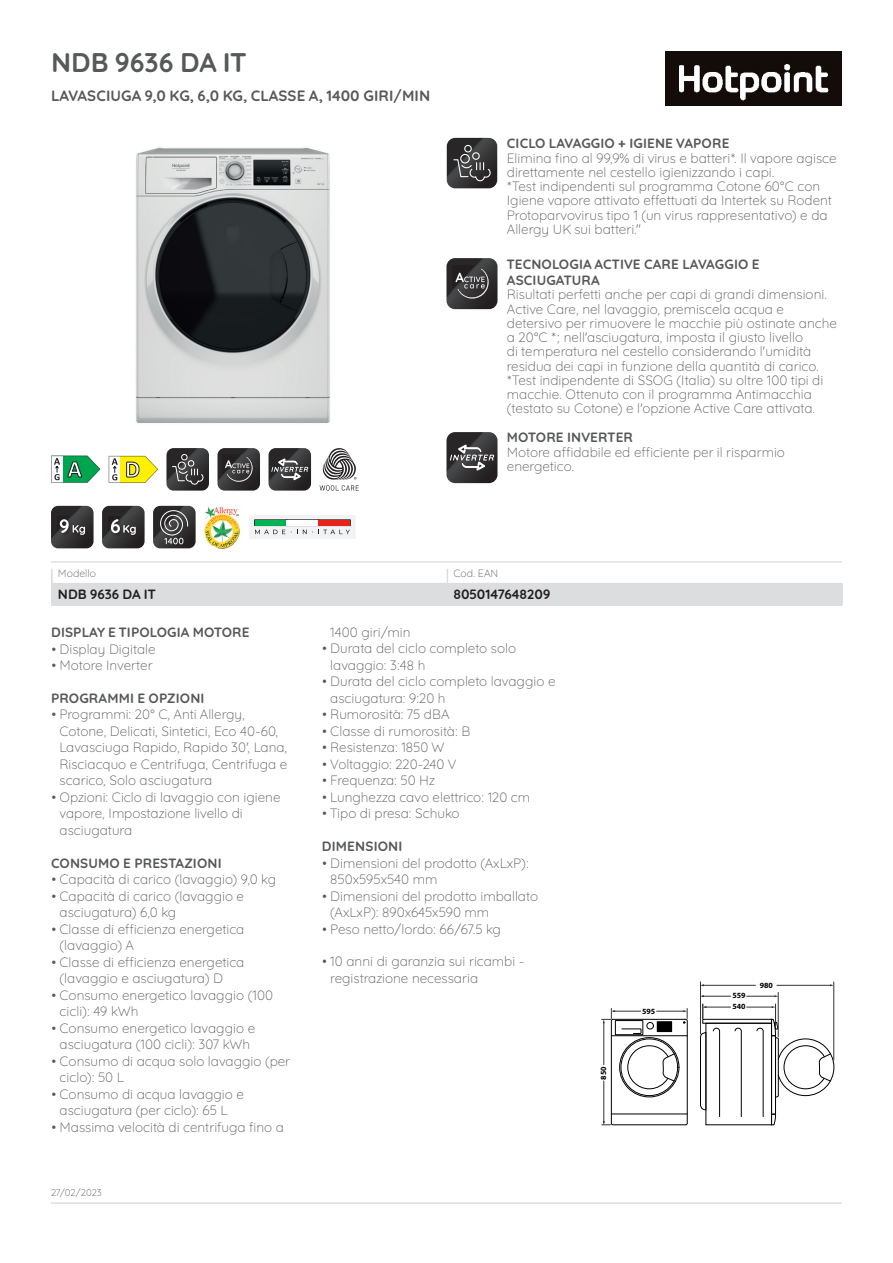
<style>
.page{position:relative;width:893px;height:1263px;background:#fff}
.page>*{position:absolute;margin:0;border:0;box-sizing:border-box;transform-origin:0 0}
.t1{font:700 27px "Hotpoint";color:#57585a}
.t2{font:700 15px "Hotpoint";letter-spacing:.01em;color:#57585a}
.t3{font:300 13.5px/16.5px "Hotpoint";color:#57585a}
.t4{font:700 13.5px/16.5px "Hotpoint";letter-spacing:.01em;color:#57585a}
.t5{font:700 13.5px "Hotpoint";color:#231f20}
.t6{font:300 10.5px "Hotpoint";color:#57585a}
.t7{font:300 9.75px "Hotpoint";color:#57585a}
.t8{font:700 7.95px/11.2px "Myriad Pro";color:#000}
</style>
<div class="page">
<svg style="left:51px;top:456px;width:49px;height:27px"></svg>
<svg style="left:109px;top:456px;width:49px;height:27px"></svg>
<svg style="left:166px;top:448px;width:43px;height:43px;background:#4b4a4b"></svg>
<svg style="left:217px;top:448px;width:43px;height:43px;background:#464546"></svg>
<svg style="left:269px;top:448px;width:42px;height:43px;background:#4d4c4d"></svg>
<svg style="left:320px;top:448px;width:39px;height:43px"></svg>
<svg style="left:51px;top:506px;width:43px;height:42px;background:#444344"></svg>
<svg style="left:102px;top:506px;width:43px;height:42px;background:#454344"></svg>
<svg style="left:153px;top:506px;width:43px;height:42px;background:#4e4d4e"></svg>
<img style="left:204px;top:506px;width:35px;height:42px">
<svg style="left:204px;top:547px;width:21px;height:1px"></svg>
<div style="left:249px;top:515px;width:107px;height:24px;background:#f2f3f4"></div>
<svg style="left:254px;top:519px;width:97px;height:15px"></svg>
<img style="left:135px;top:147px;width:195px;height:276px">
<svg style="left:447px;top:138px;width:50px;height:50px;background:#454445"></svg>
<svg style="left:446px;top:258px;width:51px;height:51px;background:#444243"></svg>
<hr style="left:51px;top:563px;width:2px;height:20px;background:#dcdddf">
<svg style="left:52px;top:569px;width:791px;height:36px"></svg>
<hr style="left:51px;top:561px;width:791px;height:2px;background:#dcdddf">
<svg style="left:446px;top:432px;width:51px;height:51px;background:#4c4b4c"></svg>
<div style="left:611px;top:1019px;width:76px;height:106px;border:1px solid #000;border-radius:2px"></div>
<hr style="left:611px;top:1114px;width:76px;height:1px;background:#000">
<hr style="left:611px;top:1035px;width:76px;height:1px;background:#000">
<div style="left:615px;top:1020px;width:28px;height:15px;border:1px solid #000"></div>
<svg style="left:622px;top:1029px;width:19px;height:5px"></svg>
<div style="left:647px;top:1022px;width:6px;height:7px;border:1px solid #000;border-radius:50%"></div>
<div style="left:657px;top:1022px;width:15px;height:9px;background:#000"></div>
<div style="left:657px;top:1021px;width:15px;height:11px;border:1px solid #000"></div>
<div style="left:621px;top:1039px;width:57px;height:57px;border:1px solid #000;border-radius:50%"></div>
<div style="left:620px;top:1037px;width:59px;height:60px;border:1px solid #000;border-radius:50%"></div>
<svg style="left:627px;top:1045px;width:48px;height:44px"></svg>
<hr style="left:603px;top:1023px;width:1px;height:42px;background:#333">
<hr style="left:603px;top:1081px;width:1px;height:42px;background:#333">
<svg style="left:602px;top:1121px;width:9px;height:4px"></svg>
<svg style="left:602px;top:1008px;width:38px;height:15px"></svg>
<svg style="left:657px;top:1008px;width:31px;height:15px"></svg>
<hr style="left:777px;top:985px;width:53px;height:1px;background:#333">
<hr style="left:702px;top:985px;width:53px;height:1px;background:#333">
<svg style="left:701px;top:995px;width:30px;height:2px"></svg>
<svg style="left:747px;top:995px;width:31px;height:2px"></svg>
<hr style="left:700px;top:982px;width:1px;height:52px;background:#333">
<svg style="left:700px;top:1004px;width:134px;height:121px"></svg>
<hr style="left:778px;top:992px;width:1px;height:45px;background:#333">
<hr style="left:833px;top:982px;width:1px;height:78px;background:#333">
<img style="left:666px;top:51px;width:176px;height:54px">
<div style="left:51px;top:563px;width:791px;height:6px;background:#fff"></div>
<hr style="left:51px;top:1202px;width:791px;height:2px;background:#dcdddf">
<h1 class="t1" style="left:51px;top:40px;width:197px">NDB 9636 DA IT</h1>
<p class="t2" style="left:51px;top:83px;width:381px">LAVASCIUGA 9,0 KG, 6,0 KG, CLASSE A, 1400 GIRI/MIN</p>
<p class="t4" style="left:507px;top:134px;width:224px">CICLO LAVAGGIO + IGIENE VAPORE</p>
<p class="t3" style="left:507px;top:149px;width:331px;line-height:14.2px">Elimina fino al 99,9% di virus e batteri*. Il vapore agisce direttamente nel cestello igienizzando i capi.<br>*Test indipendenti sul programma Cotone 60°C con Igiene vapore attivato effettuati da Intertek su Rodent Protoparvovirus tipo 1 (un virus rappresentativo) e da Allergy UK sui batteri."</p>
<p class="t4" style="left:507px;top:254px;width:254px">TECNOLOGIA ACTIVE CARE LAVAGGIO E<br>ASCIUGATURA</p>
<p class="t3" style="left:507px;top:286px;width:332px;line-height:14.2px">Risultati perfetti anche per capi di grandi dimensioni.<br>Active Care, nel lavaggio, premiscela acqua e detersivo per rimuovere le macchie più ostinate anche a 20°C *; nell'asciugatura, imposta il giusto livello<br>di temperatura nel cestello considerando l'umidità residua dei capi in funzione della quantità di carico. *Test indipendente di SSOG (Italia) su oltre 100 tipi di macchie. Ottenuto con il programma Antimacchia (testato su Cotone) e l'opzione Active Care attivata.</p>
<p class="t4" style="left:507px;top:428px;width:128px">MOTORE INVERTER</p>
<p class="t3" style="left:507px;top:443px;width:280px;line-height:14.2px">Motore affidabile ed efficiente per il risparmio energetico.</p>
<p class="t6" style="left:58px;top:565px;width:40px">Modello</p>
<p class="t6" style="left:453px;top:565px;width:46px">Cod. EAN</p>
<p class="t5" style="left:58px;top:583px;width:99px">NDB 9636 DA IT</p>
<p class="t5" style="left:453px;top:583px;width:98px">8050147648209</p>
<p class="t4" style="left:51px;top:623px;width:200px">DISPLAY E TIPOLOGIA MOTORE</p>
<p class="t3" style="left:51px;top:639px;width:106px">• Display Digitale</p>
<p class="t3" style="left:51px;top:656px;width:103px">• Motore Inverter</p>
<p class="t4" style="left:51px;top:689px;width:155px">PROGRAMMI E OPZIONI</p>
<p class="t3" style="left:60px;top:705px;width:229px;text-indent:-9px">• Programmi: 20° C, Anti Allergy, Cotone, Delicati, Sintetici, Eco 40-60, Lavasciuga Rapido, Rapido 30', Lana, Risciacquo e Centrifuga, Centrifuga e scarico, Solo asciugatura</p>
<p class="t3" style="left:60px;top:787px;width:222px;text-indent:-9px">• Opzioni: Ciclo di lavaggio con igiene vapore, Impostazione livello di asciugatura</p>
<p class="t4" style="left:51px;top:853px;width:172px">CONSUMO E PRESTAZIONI</p>
<p class="t3" style="left:51px;top:870px;width:227px">• Capacità di carico (lavaggio) 9,0 kg</p>
<p class="t3" style="left:60px;top:886px;width:186px;text-indent:-9px">• Capacità di carico (lavaggio e asciugatura) 6,0 kg</p>
<p class="t3" style="left:60px;top:919px;width:186px;text-indent:-9px">• Classe di efficienza energetica (lavaggio) A</p>
<p class="t3" style="left:60px;top:952px;width:186px;text-indent:-9px">• Classe di efficienza energetica (lavaggio e asciugatura) D</p>
<p class="t3" style="left:60px;top:985px;width:215px;text-indent:-9px">• Consumo energetico lavaggio (100 cicli): 49 kWh</p>
<p class="t3" style="left:51px;top:1018px;width:206px;text-align:center">• Consumo energetico lavaggio e asciugatura (100 cicli): 307 kWh</p>
<p class="t3" style="left:60px;top:1051px;width:232px;text-indent:-9px">• Consumo di acqua solo lavaggio (per ciclo): 50 L</p>
<p class="t3" style="left:51px;top:1084px;width:194px;text-align:center">• Consumo di acqua lavaggio e asciugatura (per ciclo): 65 L</p>
<p class="t3" style="left:51px;top:1117px;width:234px">• Massima velocità di centrifuga fino a</p>
<p class="t7" style="left:51px;top:1185px;width:52px">27/02/2023</p>
<p class="t3" style="left:330px;top:622px;width:82px">1400 giri/min</p>
<p class="t3" style="left:330px;top:639px;width:187px;text-indent:-9px">• Durata del ciclo completo solo lavaggio: 3:48 h</p>
<p class="t3" style="left:330px;top:672px;width:227px;text-indent:-9px">• Durata del ciclo completo lavaggio e asciugatura: 9:20 h</p>
<p class="t3" style="left:322px;top:705px;width:129px">• Rumorosità: 75 dBA</p>
<p class="t3" style="left:322px;top:721px;width:150px">• Classe di rumorosità: B</p>
<p class="t3" style="left:322px;top:738px;width:124px">• Resistenza: 1850 W</p>
<p class="t3" style="left:322px;top:754px;width:136px">• Voltaggio: 220-240 V</p>
<p class="t3" style="left:322px;top:771px;width:115px">• Frequenza: 50 Hz</p>
<p class="t3" style="left:322px;top:787px;width:210px">• Lunghezza cavo elettrico: 120 cm</p>
<p class="t3" style="left:322px;top:804px;width:139px">• Tipo di presa: Schuko</p>
<p class="t4" style="left:322px;top:837px;width:82px">DIMENSIONI</p>
<p class="t3" style="left:330px;top:853px;width:200px;text-indent:-9px">• Dimensioni del prodotto (AxLxP):<br>850x595x540 mm</p>
<p class="t3" style="left:330px;top:886px;width:209px;text-indent:-9px">• Dimensioni del prodotto imballato (AxLxP): 890x645x590 mm</p>
<p class="t3" style="left:322px;top:919px;width:181px">• Peso netto/lordo: 66/67.5 kg</p>
<p class="t3" style="left:330px;top:952px;width:196px;text-indent:-9px">• 10 anni di garanzia sui ricambi - registrazione necessaria</p>
<p class="t8" style="left:598px;top:1080px;width:15px;rotate:-90deg">850</p>
<p class="t8" style="left:642px;top:1005px;width:15px">595</p>
<p class="t8" style="left:732px;top:990px;width:15px">559<br>540</p>
<p class="t8" style="left:760px;top:979px;width:15px">980</p>
</div>
